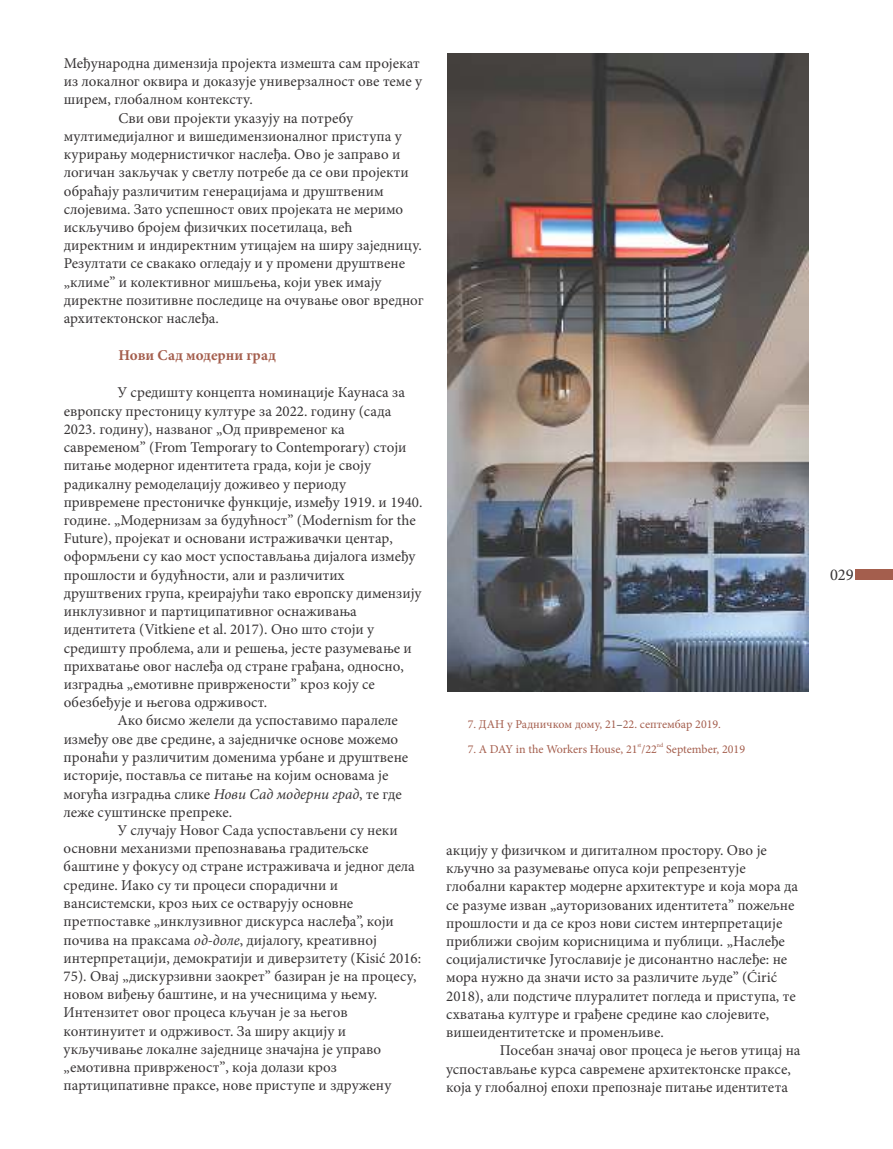
<style>
.page{position:relative;width:893px;height:1149px;background:#fff}
.page>*{position:absolute;margin:0;border:0;box-sizing:border-box;transform-origin:0 0}
.t1{font:16.5px "Minion Pro";color:#373435}
.t2{font:15px/18.1px "Minion Pro";color:#373435}
.t3{font:700 15px "Minion Pro";color:#a45e4d}
.t4{font:12px "Minion Pro";color:#a45e4d}
.t5{font:6px "Minion Pro";color:#a45e4d}
.s1{font-style:italic}
.s2{color:#373435}
</style>
<div class="page">
<img style="left:447px;top:53px;width:362px;height:638px">
<div style="left:855px;top:568px;width:38px;height:11px;background:#a45e4d"></div>
<p class="t2" style="left:64px;top:55px;width:357px">Међународна димензија пројекта измешта сам пројекат</p>
<p class="t2" style="left:64px;top:74px;width:360px">из локалног оквира и доказује универзалност ове теме у</p>
<p class="t2" style="left:64px;top:92px;width:191px">ширем, глобалном контексту.</p>
<p class="t2" style="left:119px;top:110px;width:236px">Сви ови пројекти указују на потребу</p>
<p class="t2" style="left:64px;top:128px;width:339px">мултимедијалног и вишедимензионалног приступа у</p>
<p class="t2" style="left:64px;top:146px;width:338px">курирању модернистичког наслеђа. Ово је заправо и</p>
<p class="t2" style="left:64px;top:165px;width:346px">логичан закључак у светлу потребе да се ови пројекти</p>
<p class="t2" style="left:64px;top:183px;width:321px">обраћају различитим генерацијама и друштвеним</p>
<p class="t2" style="left:64px;top:201px;width:341px">слојевима. Зато успешност ових пројеката не меримо</p>
<p class="t2" style="left:64px;top:219px;width:290px">искључиво бројем физичких посетилаца, већ</p>
<p class="t2" style="left:64px;top:237px;width:360px">директним и индиректним утицајем на ширу заједницу.</p>
<p class="t2" style="left:64px;top:256px;width:343px">Резултати се свакако огледају и у промени друштвене</p>
<p class="t2" style="left:64px;top:274px;width:319px">„климе” и колективног мишљења, који увек имају</p>
<p class="t2" style="left:64px;top:292px;width:361px">директне позитивне последице на очување овог вредног</p>
<p class="t2" style="left:64px;top:310px;width:157px">архитектонског наслеђа.</p>
<p class="t3" style="left:118px;top:349px;width:159px">Нови Сад модерни град</p>
<p class="t2" style="left:117px;top:385px;width:289px">У средишту концепта номинације Каунаса за</p>
<p class="t2" style="left:64px;top:403px;width:329px">европску престоницу културе за 2022. годину (сада</p>
<p class="t2" style="left:64px;top:421px;width:283px">2023. годину), названог „Од привременог ка</p>
<p class="t2" style="left:64px;top:439px;width:344px">савременом” (From Temporary to Contemporary) стоји</p>
<p class="t2" style="left:64px;top:457px;width:309px">питање модерног идентитета града, који је своју</p>
<p class="t2" style="left:64px;top:476px;width:284px">радикалну ремоделацију доживео у периоду</p>
<p class="t2" style="left:64px;top:494px;width:360px">привремене престоничке функције, између 1919. и 1940.</p>
<p class="t2" style="left:64px;top:512px;width:354px">године. „Модернизам за будућност” (Modernism for the</p>
<p class="t2" style="left:64px;top:530px;width:331px">Future), пројекат и основани истраживачки центар,</p>
<p class="t2" style="left:64px;top:549px;width:353px">оформљени су као мост успостављања дијалога између</p>
<p class="t2" style="left:64px;top:567px;width:283px">прошлости и будућности, али и различитих</p>
<p class="t2" style="left:64px;top:585px;width:359px">друштвених група, креирајући тако европску димензију</p>
<p class="t2" style="left:64px;top:603px;width:295px">инклузивног и партиципативног оснаживања</p>
<p class="t2" style="left:64px;top:621px;width:312px">идентитета (Vitkiene et al. 2017). Оно што стоји у</p>
<p class="t2" style="left:64px;top:640px;width:350px">средишту проблема, али и решења, јесте разумевање и</p>
<p class="t2" style="left:64px;top:658px;width:342px">прихватање овог наслеђа од стране грађана, односно,</p>
<p class="t2" style="left:64px;top:676px;width:313px">изградња „емотивне привржености” кроз коју се</p>
<p class="t2" style="left:64px;top:694px;width:205px">обезбеђује и његова одрживост.</p>
<p class="t2" style="left:117px;top:712px;width:282px">Ако бисмо желели да успоставимо паралеле</p>
<p class="t2" style="left:64px;top:731px;width:336px">између ове две средине, а заједничке основе можемо</p>
<p class="t2" style="left:64px;top:749px;width:346px">пронаћи у различитим доменима урбане и друштвене</p>
<p class="t2" style="left:64px;top:767px;width:326px">историје, поставља се питање на којим основама је</p>
<p class="t2" style="left:64px;top:785px;width:340px">могућа изградња слике <span class="s1">Нови Сад модерни град</span>, те где</p>
<p class="t2" style="left:64px;top:804px;width:170px">леже суштинске препреке.</p>
<p class="t2" style="left:117px;top:822px;width:282px">У случају Новог Сада успостављени су неки</p>
<p class="t2" style="left:64px;top:840px;width:306px">основни механизми препознавања градитељске</p>
<p class="t2" style="left:64px;top:858px;width:353px">баштине у фокусу од стране истраживача и једног дела</p>
<p class="t2" style="left:64px;top:876px;width:276px">средине. Иако су ти процеси спорадични и</p>
<p class="t2" style="left:64px;top:895px;width:291px">вансистемски, кроз њих се остварују основне</p>
<p class="t2" style="left:64px;top:913px;width:332px">претпоставке „инклузивног дискурса наслеђа”, који</p>
<p class="t2" style="left:64px;top:931px;width:315px">почива на праксама <span class="s1">од-доле</span>, дијалогу, креативној</p>
<p class="t2" style="left:64px;top:949px;width:359px">интерпретацији, демократији и диверзитету (Kisić 2016:</p>
<p class="t2" style="left:64px;top:968px;width:354px">75). Овај „дискурзивни заокрет” базиран je на процесу,</p>
<p class="t2" style="left:64px;top:986px;width:315px">новом виђењу баштине, и на учесницима у њему.</p>
<p class="t2" style="left:64px;top:1004px;width:285px">Интензитет овог процеса кључан је за његов</p>
<p class="t2" style="left:64px;top:1022px;width:284px">континуитет и одрживост. За ширу акцију и</p>
<p class="t2" style="left:64px;top:1041px;width:319px">укључивање локалне заједнице значајна је управо</p>
<p class="t2" style="left:64px;top:1059px;width:275px">„емотивна приврженост”, која долази кроз</p>
<p class="t2" style="left:64px;top:1077px;width:329px">партиципативне праксе, нове приступе и здружену</p>
<p class="t4" style="left:468px;top:718px;width:255px">7. ДАН у Радничком дому, 21<span class="s2">–</span>22. септембар 2019.</p>
<p class="t5" style="left:637px;top:742px;width:6px">st</p>
<p class="t5" style="left:657px;top:742px;width:8px">nd</p>
<p class="t4" style="left:468px;top:744px;width:279px">7. A DAY in the Workers House, 21 /22 September, 2019</p>
<p class="t2" style="left:446px;top:842px;width:353px">акцију у физичком и дигиталном простору. Ово је кључно за разумевање опуса који репрезентује глобални карактер модерне архитектуре и која мора да се разуме изван „ауторизованих идентитета” пожељне прошлости и да се кроз нови систем интерпретације приближи својим корисницима и публици. „Наслеђе социјалистичке Југославије је дисонантно наслеђе: не мора нужно да значи исто за различите људе” (Ćirić 2018), али подстиче плуралитет погледа и приступа, те схватања културе и грађене средине као слојевите, вишеидентитетске и променљиве.</p>
<p class="t2" style="left:446px;top:1042px;width:356px;text-indent:54px">Посебан значај овог процеса је његов утицај на успостављање курса савремене архитектонске праксе, која у глобалној епохи препознаје питање идентитета</p>
<p class="t1" style="left:830px;top:567px;width:25px">029</p>
</div>
